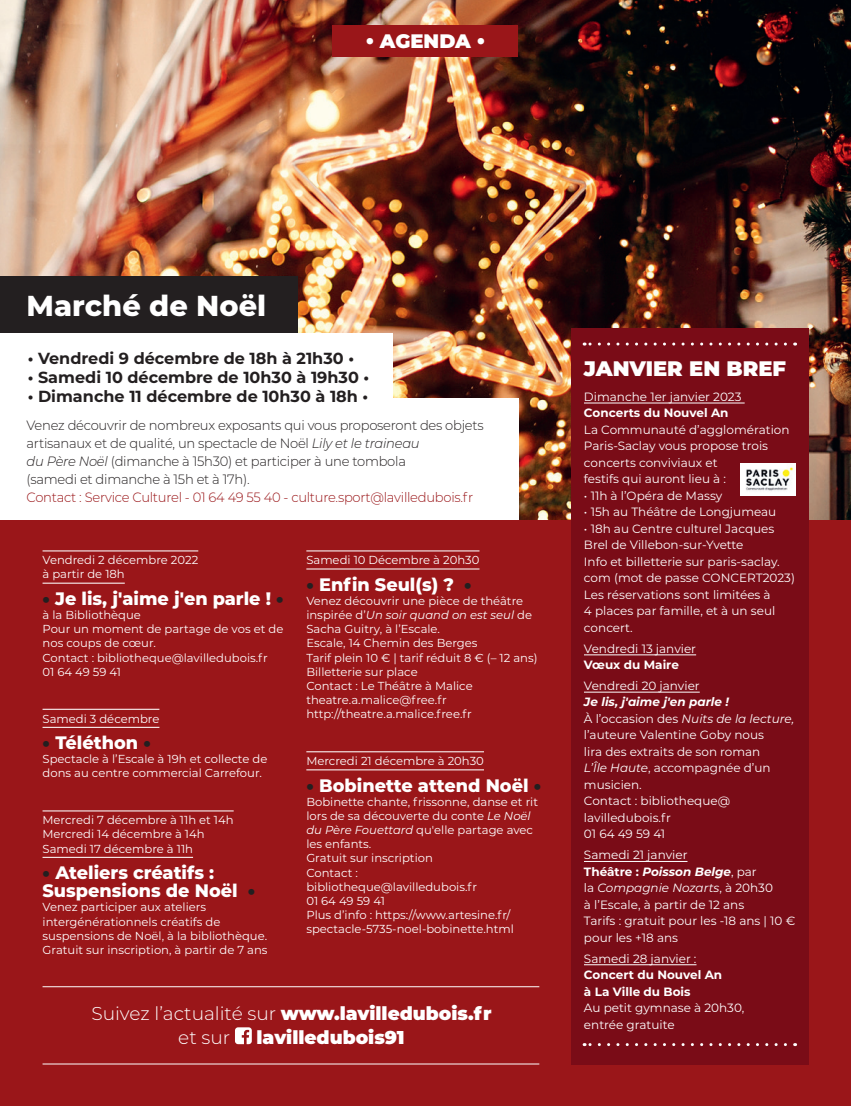
<style>
.page{position:relative;width:851px;height:1106px;background:#fff}
.page>*{position:absolute;margin:0;border:0;box-sizing:border-box;transform-origin:0 0}
.t1{font:800 28.8px "Montserrat";color:#fff}
.t2{font:900 21px "Montserrat";color:#fff}
.t3{font:900 19.5px "Montserrat";color:#fff}
.t4{font:300 18.6px/24.5px "Montserrat";color:#fff}
.t5{font:900 18.6px "Montserrat";color:#fff}
.t6{font:800 18px/18px "Montserrat";color:#fff}
.t7{font:700 16.05px "Montserrat";color:#231f20}
.t8{font:300 13.5px/18px "Montserrat";letter-spacing:-.02em;color:#231f20}
.t9{font:300 13.5px "Montserrat";letter-spacing:-.02em;color:#9a1619}
.t10{font:12px/16.5px "Montserrat";color:#fff}
.t11{font:700 12px/16.5px "Montserrat";color:#fff}
.t12{font:italic 700 12px "Montserrat";color:#fff}
.t13{font:11.55px/14.1px "Montserrat";color:#fff}
.s1{font-style:italic}
.s2{font-weight:900;color:#231f20}
.s3{font-weight:900}
.s4{font-weight:700}
.s5{font-weight:700;font-style:italic}
.s6{font-weight:400}
</style>
<div class="page">
<div style="left:0;top:0;width:850px;height:1106px;background:#9a1619"></div>
<img style="left:0;top:0;width:850px;height:519px">
<div style="left:0;top:276px;width:297px;height:57px;background:#231f20"></div>
<div style="left:0;top:398px;width:518px;height:121px;background:#fff"></div>
<div style="left:0;top:333px;width:392px;height:88px;background:#fff"></div>
<div style="left:333px;top:25px;width:185px;height:31px;background:#9a1619"></div>
<hr style="left:43px;top:550px;width:155px;height:1px;background:#fff">
<hr style="left:43px;top:582px;width:82px;height:1px;background:#fff">
<hr style="left:43px;top:708px;width:116px;height:1px;background:#fff">
<hr style="left:43px;top:727px;width:116px;height:1px;background:#fff">
<hr style="left:43px;top:810px;width:191px;height:1px;background:#fff">
<hr style="left:43px;top:856px;width:150px;height:2px;background:#fff">
<hr style="left:306px;top:550px;width:173px;height:1px;background:#fff">
<hr style="left:306px;top:568px;width:173px;height:1px;background:#fff">
<hr style="left:306px;top:751px;width:178px;height:1px;background:#fff">
<hr style="left:306px;top:769px;width:178px;height:1px;background:#fff">
<svg style="left:235px;top:1027px;width:17px;height:17px"></svg>
<hr style="left:43px;top:986px;width:496px;height:1px;background:#fff">
<hr style="left:43px;top:1063px;width:496px;height:1px;background:#fff">
<div style="left:571px;top:328px;width:237px;height:736px;background:#7a0c17"></div>
<hr style="left:584px;top:403px;width:160px;height:1px;background:#fff">
<hr style="left:584px;top:654px;width:112px;height:1px;background:#fff">
<hr style="left:584px;top:692px;width:115px;height:1px;background:#fff">
<hr style="left:584px;top:861px;width:103px;height:1px;background:#fff">
<hr style="left:584px;top:964px;width:112px;height:1px;background:#fff">
<svg style="left:584px;top:1043px;width:201px;height:3px"></svg>
<svg style="left:584px;top:342px;width:201px;height:3px"></svg>
<img style="left:740px;top:463px;width:55px;height:32px">
<p class="t3" style="left:365px;top:26px;width:121px">• AGENDA •</p>
<p class="t1" style="left:27px;top:284px;width:241px">Marché de Noël</p>
<p class="t7" style="left:28px;top:346px;width:328px">• Vendredi 9 décembre de 18h à 21h30 •</p>
<p class="t7" style="left:28px;top:366px;width:343px">• Samedi 10 décembre de 10h30 à 19h30 •</p>
<p class="t7" style="left:28px;top:385px;width:342px">• Dimanche 11 décembre de 10h30 à 18h •</p>
<p class="t8" style="left:27px;top:416px;width:458px">Venez découvrir de nombreux exposants qui vous proposeront des objets artisanaux et de qualité, un spectacle de Noël <span class="s1">Lily et le traineau<br>du Père Noël</span> (dimanche à 15h30) et participer à une tombola<br>(samedi et dimanche à 15h et à 17h).</p>
<p class="t9" style="left:27px;top:488px;width:448px">Contact : Service Culturel - 01 64 49 55 40 - culture.sport@lavilledubois.fr</p>
<p class="t13" style="left:43px;top:552px;width:157px">Vendredi 2 décembre 2022 à partir de 18h</p>
<p class="t6" style="left:43px;top:588px;width:242px"><span class="s2">•</span> Je lis, j'aime j'en parle ! <span class="s2">•</span></p>
<p class="t13" style="left:43px;top:607px;width:100px">à la Bibliothèque</p>
<p class="t13" style="left:43px;top:621px;width:242px">Pour un moment de partage de vos et de nos coups de cœur.</p>
<p class="t13" style="left:43px;top:650px;width:227px">Contact : bibliotheque@lavilledubois.fr</p>
<p class="t13" style="left:43px;top:664px;width:80px">01 64 49 59 41</p>
<p class="t13" style="left:43px;top:711px;width:118px">Samedi 3 décembre</p>
<p class="t6" style="left:43px;top:732px;width:110px"><span class="s2">•</span> Téléthon <span class="s2">•</span></p>
<p class="t13" style="left:43px;top:751px;width:226px">Spectacle à l’Escale à 19h et collecte de dons au centre commercial Carrefour.</p>
<p class="t13" style="left:43px;top:812px;width:192px">Mercredi 7 décembre à 11h et 14h<br>Mercredi 14 décembre à 14h<br>Samedi 17 décembre à 11h</p>
<p class="t6" style="left:43px;top:862px;width:214px"><span class="s2">•</span> Ateliers créatifs :<br>Suspensions de Noël <span class="s2">•</span></p>
<p class="t13" style="left:43px;top:899px;width:226px">Venez participer aux ateliers intergénérationnels créatifs de suspensions de Noël, à la bibliothèque.</p>
<p class="t13" style="left:43px;top:942px;width:226px">Gratuit sur inscription, à partir de 7 ans</p>
<p class="t13" style="left:306px;top:552px;width:175px">Samedi 10 Décembre à 20h30</p>
<p class="t6" style="left:306px;top:574px;width:167px"><span class="s2">•</span> Enfin Seul(s) ? <span class="s2">•</span></p>
<p class="t13" style="left:306px;top:593px;width:227px">Venez découvrir une pièce de théâtre inspirée d’<span class="s1">Un soir quand on est seul</span> de<br>Sacha Guitry, à l’Escale.</p>
<p class="t13" style="left:306px;top:636px;width:173px">Escale, 14 Chemin des Berges</p>
<p class="t13" style="left:306px;top:650px;width:233px">Tarif plein 10 € | tarif réduit 8 € (– 12 ans)</p>
<p class="t13" style="left:306px;top:664px;width:113px">Billetterie sur place</p>
<p class="t13" style="left:306px;top:678px;width:168px">Contact : Le Théâtre à Malice</p>
<p class="t13" style="left:306px;top:692px;width:142px">theatre.a.malice@free.fr</p>
<p class="t13" style="left:306px;top:706px;width:167px">http://theatre.a.malice.free.fr</p>
<p class="t13" style="left:306px;top:753px;width:179px">Mercredi 21 décembre à 20h30</p>
<p class="t6" style="left:306px;top:775px;width:236px"><span class="s2">•</span> Bobinette attend Noël <span class="s2">•</span></p>
<p class="t13" style="left:306px;top:794px;width:233px">Bobinette chante, frissonne, danse et rit lors de sa découverte du conte <span class="s1">Le Noël du Père Fouettard</span> qu'elle partage avec les enfants.</p>
<p class="t13" style="left:306px;top:851px;width:128px">Gratuit sur inscription</p>
<p class="t13" style="left:306px;top:865px;width:53px">Contact :</p>
<p class="t13" style="left:306px;top:879px;width:172px">bibliotheque@lavilledubois.fr</p>
<p class="t13" style="left:306px;top:893px;width:80px">01 64 49 59 41</p>
<p class="t13" style="left:306px;top:907px;width:209px">Plus d’info : https://www.artesine.fr/ spectacle-5735-noel-bobinette.html</p>
<p class="t4" style="left:178px;top:1000px;width:315px;text-indent:-87px">Suivez l’actualité sur <span class="s3">www.lavilledubois.fr </span>et sur</p>
<p class="t5" style="left:256px;top:1023px;width:149px">lavilledubois91</p>
<p class="t2" style="left:584px;top:352px;width:204px">JANVIER EN BREF</p>
<p class="t10" style="left:584px;top:388px;width:159px">Dimanche 1er janvier 2023</p>
<p class="t11" style="left:584px;top:404px;width:146px">Concerts du Nouvel An</p>
<p class="t10" style="left:584px;top:421px;width:207px">La Communauté d’agglomération<br>Paris-Saclay vous propose trois concerts conviviaux et<br>festifs qui auront lieu à :</p>
<p class="t10" style="left:584px;top:487px;width:140px">• 11h à l’Opéra de Massy</p>
<p class="t10" style="left:584px;top:503px;width:194px">• 15h au Théâtre de Longjumeau</p>
<p class="t10" style="left:584px;top:520px;width:192px">• 18h au Centre culturel Jacques<br>Brel de Villebon-sur-Yvette</p>
<p class="t10" style="left:584px;top:553px;width:212px">Info et billetterie sur paris-saclay. com (mot de passe CONCERT2023)</p>
<p class="t10" style="left:584px;top:586px;width:193px">Les réservations sont limitées à<br>4 places par famille, et à un seul concert.</p>
<p class="t10" style="left:584px;top:639px;width:114px">Vendredi 13 janvier</p>
<p class="t11" style="left:584px;top:656px;width:96px">Vœux du Maire</p>
<p class="t10" style="left:584px;top:677px;width:117px">Vendredi 20 janvier</p>
<p class="t12" style="left:584px;top:693px;width:146px">Je lis, j'aime j'en parle !</p>
<p class="t10" style="left:584px;top:710px;width:212px">À l’occasion des <span class="s1">Nuits de la lecture, </span>l’auteure Valentine Goby nous<br>lira des extraits de son roman<br><span class="s1">L’Île Haute</span>, accompagnée d’un musicien.</p>
<p class="t10" style="left:584px;top:792px;width:148px">Contact : bibliotheque@ lavilledubois.fr</p>
<p class="t10" style="left:584px;top:825px;width:83px">01 64 49 59 41</p>
<p class="t10" style="left:584px;top:846px;width:105px">Samedi 21 janvier</p>
<p class="t10" style="left:584px;top:862px;width:190px"><span class="s4">Théâtre :</span> <span class="s5">Poisson Belge</span>, par<br>la <span class="s1">Compagnie Nozarts</span>, à 20h30 à l’Escale, à partir de 12 ans</p>
<p class="t10" style="left:584px;top:912px;width:213px">Tarifs : gratuit pour les -18 ans | 10 € pour les +18 ans</p>
<p class="t11" style="left:584px;top:949px;width:140px"><span class="s6">Samedi 28 janvier :<br></span>Concert du Nouvel An à La Ville du Bois</p>
<p class="t10" style="left:584px;top:999px;width:162px">Au petit gymnase à 20h30, entrée gratuite</p>
</div>
